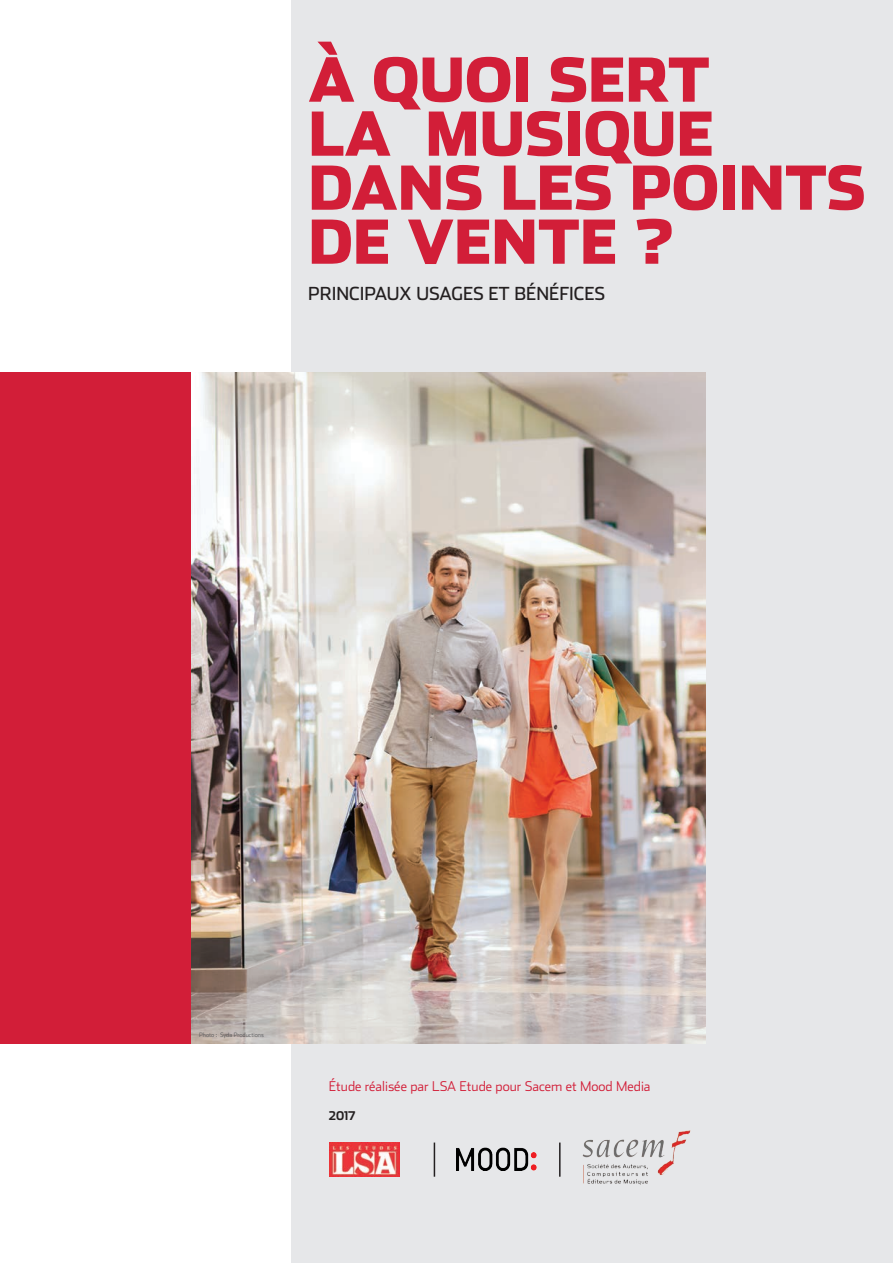
<style>
.page{position:relative;width:893px;height:1263px;background:#fff}
.page>*{position:absolute;margin:0;border:0;box-sizing:border-box;transform-origin:0 0}
.t1{font:900 60px/54px "Stainless";color:#d21e38}
.t2{font:18px "Stainless";color:#231f20}
.t3{font:13.5px "Stainless Light Tab";color:#d21e38}
.t4{font:700 12px "Stainless";color:#231f20}
.t5{font:300 6px "Stainless";color:#57585a}
</style>
<div class="page">
<div style="left:291px;top:1px;width:602px;height:1262px;background:#e6e7e9"></div>
<div style="left:0;top:372px;width:191px;height:671px;background:#d21e38"></div>
<img style="left:191px;top:372px;width:515px;height:671px">
<img style="left:457px;top:1148px;width:80px;height:22px">
<hr style="left:559px;top:1142px;width:2px;height:35px;background:#231f20">
<img style="left:330px;top:1143px;width:69px;height:33px">
<hr style="left:434px;top:1142px;width:1px;height:35px;background:#231f20">
<img style="left:582px;top:1130px;width:109px;height:55px">
<h1 class="t1" style="left:308px;top:51px;width:559px">À QUOI SERT<br>LA MUSIQUE<br>DANS LES POINTS<br>DE VENTE ?</h1>
<h2 class="t2" style="left:308px;top:282px;width:299px">PRINCIPAUX USAGES ET BÉNÉFICES</h2>
<p class="t5" style="left:199px;top:1031px;width:66px">Photo : Syda Productions</p>
<p class="t3" style="left:329px;top:1078px;width:323px">Étude réalisée par LSA Etude pour Sacem et Mood Media</p>
<p class="t4" style="left:329px;top:1108px;width:28px">2017</p>
</div>
